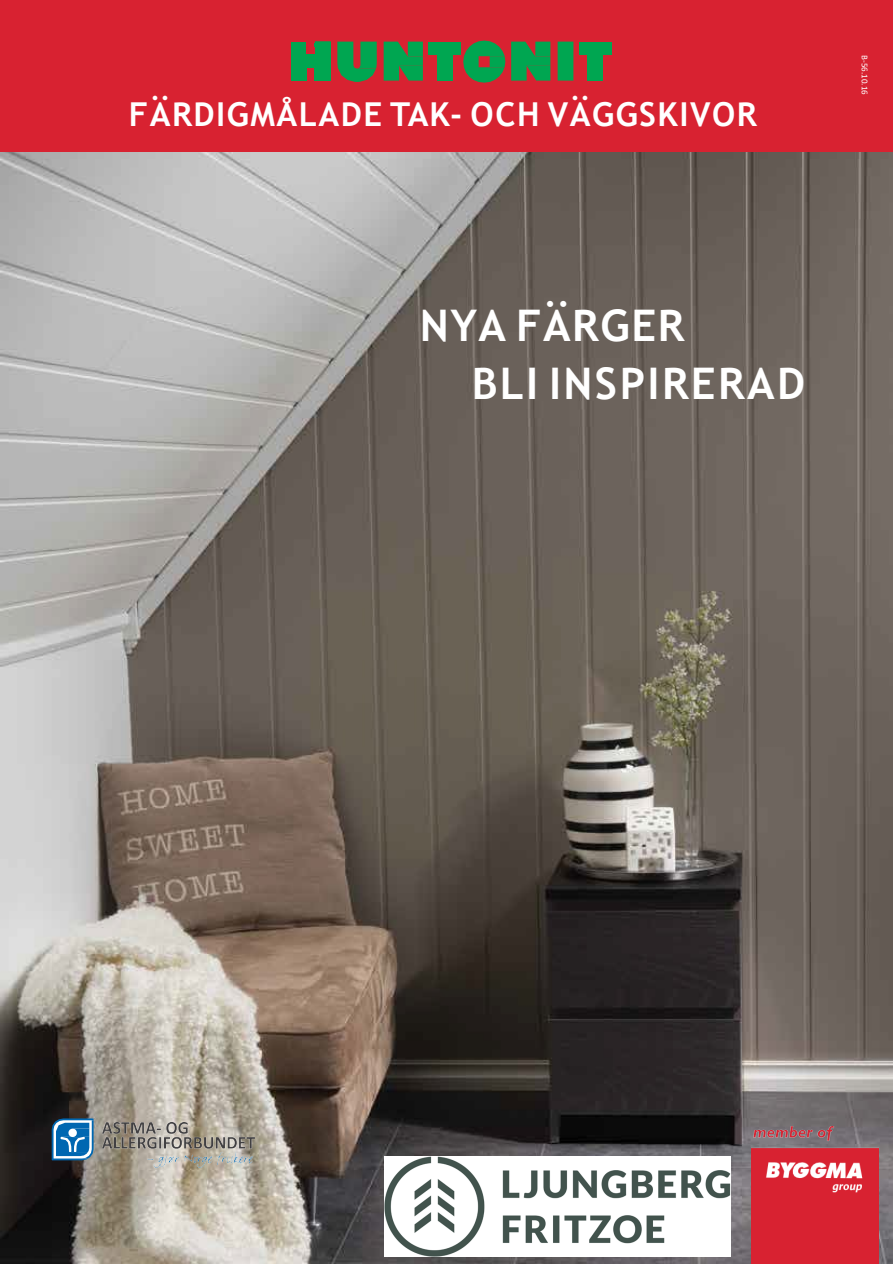
<style>
.page{position:relative;width:893px;height:1264px;background:#fff}
.page>*{position:absolute;margin:0;border:0;box-sizing:border-box;transform-origin:0 0}
.t1{font:700 43.5px "Trebuchet MS";letter-spacing:.05em;color:#fff}
.t2{font:700 33px "Trebuchet MS";letter-spacing:.045em;color:#fff}
.t3{font:9px "Calibri";color:#fff}
</style>
<div class="page">
<img style="left:0;top:151px;width:892px;height:1112px">
<div style="left:0;top:0;width:892px;height:151px;background:#d82231"></div>
<svg style="left:337px;top:42px;width:40px;height:40px"></svg>
<div style="left:437px;top:55px;width:15px;height:26px;background:#00a651"></div>
<div style="left:428px;top:42px;width:32px;height:13px;background:#00a651"></div>
<div style="left:587px;top:55px;width:16px;height:26px;background:#00a651"></div>
<div style="left:579px;top:42px;width:32px;height:13px;background:#00a651"></div>
<svg style="left:383px;top:42px;width:40px;height:39px"></svg>
<svg style="left:511px;top:42px;width:39px;height:39px"></svg>
<div style="left:291px;top:67px;width:15px;height:13px;background:#00a651"></div>
<div style="left:291px;top:54px;width:40px;height:14px;background:#00a651"></div>
<div style="left:291px;top:42px;width:15px;height:12px;background:#00a651"></div>
<div style="left:315px;top:67px;width:16px;height:13px;background:#00a651"></div>
<div style="left:315px;top:47px;width:16px;height:7px;background:#00a651"></div>
<hr style="left:315px;top:43px;width:16px;height:4px;background:#00a651">
<svg style="left:315px;top:42px;width:16px;height:1px"></svg>
<div style="left:557px;top:42px;width:16px;height:39px;background:#00a651"></div>
<svg style="left:463px;top:40px;width:42px;height:43px"></svg>
<svg style="left:52px;top:1118px;width:42px;height:42px"></svg>
<img style="left:102px;top:1122px;width:153px;height:44px">
<img style="left:751px;top:1126px;width:127px;height:137px">
<img style="left:384px;top:1155px;width:346px;height:101px">
<p class="t2" style="left:129px;top:93px;width:629px">FÄRDIGMÅLADE TAK- OCH VÄGGSKIVOR</p>
<p class="t3" style="left:870px;top:55px;width:41px;rotate:90deg">B-56.10.16</p>
<h2 class="t1" style="left:419px;top:298px;width:266px">NYA FÄRGER</h2>
<h2 class="t1" style="left:471px;top:357px;width:335px">BLI INSPIRERAD</h2>
</div>
